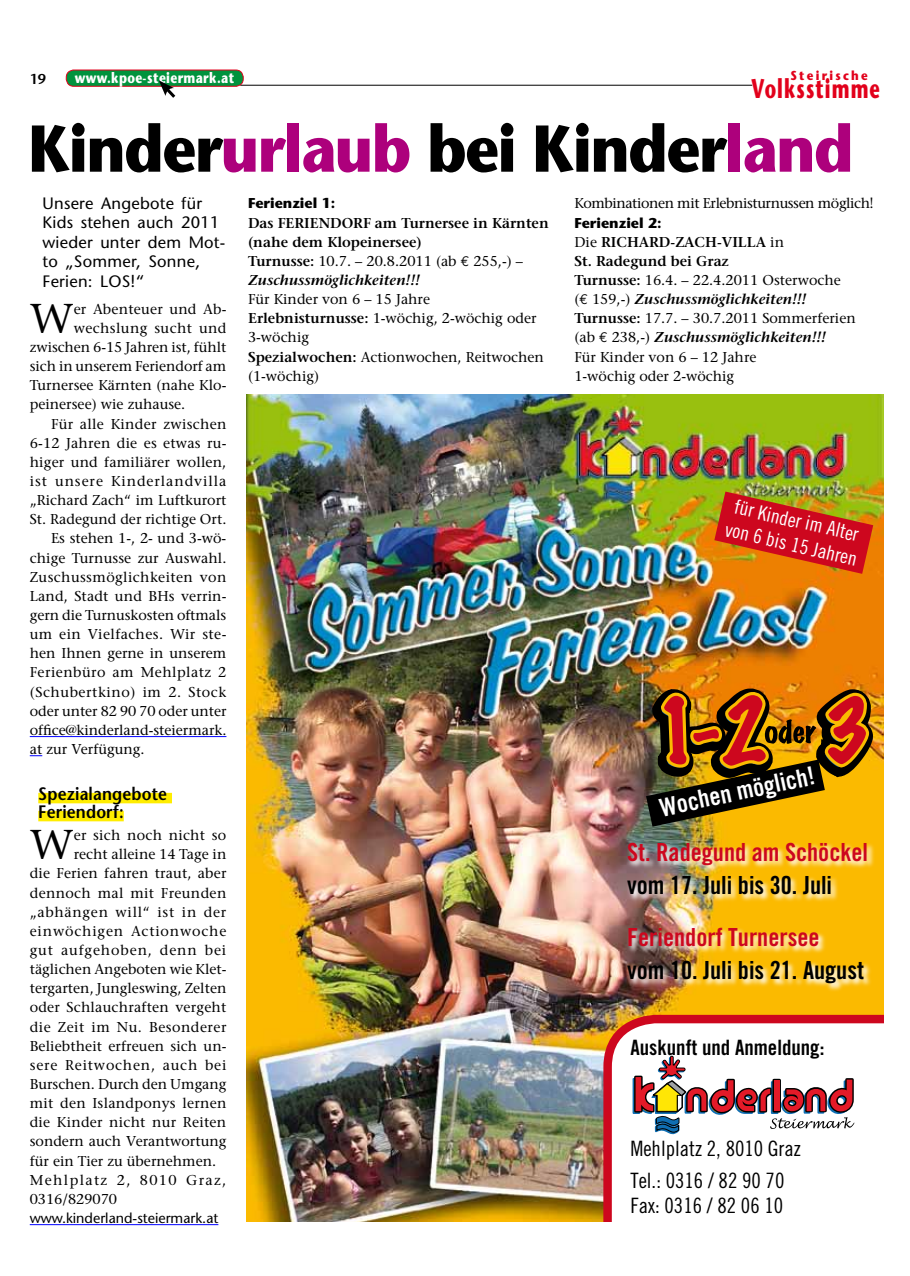
<style>
.page{position:relative;width:910px;height:1276px;background:#fff}
.page>*{position:absolute;margin:0;border:0;box-sizing:border-box;transform-origin:0 0}
.t1{font:100 81.6px "Marker Felt";color:#cd071e}
.t2{font:700 66px "Stone Sans";letter-spacing:-.025em;color:#000;scale:.9 1}
.t3{font:41.55px "Stone Serif";color:#000}
.t4{font:700 27px "Stone Sans";letter-spacing:.06em;color:#e2001b;scale:.67 1}
.t5{font:25.05px "Trade Gothic Bold Cond Twenty";color:#fff}
.t6{font:24.9px "Trade Gothic Bold Cond Twenty";color:#000}
.t7{font:24.9px "Trade Gothic Bold Cond Twenty";color:#cd071e}
.t8{font:21.15px/31.3px "Trade Gothic Cond Eighteen";color:#000}
.t9{font:21.15px "Trade Gothic Bold Cond Twenty";color:#000}
.t10{font:19.95px/23.9px "Trade Gothic Cond Eighteen";color:#fff}
.t11{font:600 18px/18px "Stone Sans";letter-spacing:.01em;color:#000;scale:.9 1}
.t12{font:16.5px/19.5px "Stone Sans";letter-spacing:.015em;color:#000}
.t13{font:700 15px "Stone Sans";letter-spacing:.03em;color:#fff;scale:.8 1}
.t14{font:14.25px/19.2px "Stone Serif";color:#000}
.t15{font:600 14.25px/19.2px "Stone Serif";color:#000}
.t16{font:14.25px "Stone Serif";letter-spacing:.03em;color:#000}
.t17{font:14.25px "Stone Serif";letter-spacing:.02em;color:#000}
.t18{font:14.25px "Stone Serif";letter-spacing:.055em;color:#000}
.t19{font:14.25px "Stone Serif";letter-spacing:-.03em;color:#000}
.t20{font:14.25px "Stone Sans";color:#000}
.t21{font:14.25px "Stone Serif";letter-spacing:.065em;color:#000}
.t22{font:700 14.25px "Stone Sans";color:#000}
.t23{font:14.25px "Stone Serif";letter-spacing:.04em;color:#000}
.t24{font:14.25px "Stone Serif";letter-spacing:.05em;color:#000}
.t25{font:14.25px "Stone Serif";letter-spacing:.035em;color:#000}
.t26{font:14.25px "Stone Serif";letter-spacing:.025em;color:#000}
.t27{font:14.25px "Stone Serif";letter-spacing:.06em;color:#000}
.t28{font:14.25px "Stone Serif";letter-spacing:.095em;color:#000}
.t29{font:600 14.25px "Stone Sans";color:#000}
.t30{font:700 12.9px "Stone Sans";letter-spacing:.2em;color:#e2001b;scale:.89 1}
.s1{color:#ad007c}
.s2{font-weight:400}
.s3{font-family:"Euro Mono";font-weight:400}
.s4{font-style:italic}
.s5{font-weight:600}
.s6{font-family:"Euro Mono"}
.s7{font-weight:600;font-style:italic}
</style>
<div class="page">
<hr style="left:240px;top:85px;width:512px;height:1px;background:#000">
<div style="left:66px;top:70px;width:177px;height:16px;background:#00933d;border-radius:8px"></div>
<div style="left:66px;top:70px;width:178px;height:17px;border:1px solid #e2001b;border-radius:8px"></div>
<svg style="left:159px;top:80px;width:19px;height:18px"></svg>
<img style="left:246px;top:395px;width:391px;height:826px">
<img style="left:599px;top:1010px;width:75px;height:211px">
<svg style="left:632px;top:1055px;width:223px;height:79px"></svg>
<svg style="left:625px;top:841px;width:12px;height:151px;background:#8f6f6c"></svg>
<img style="left:637px;top:395px;width:247px;height:639px">
<hr style="left:30px;top:736px;width:196px;height:1px;background:#00f">
<svg style="left:30px;top:755px;width:12px;height:1px"></svg>
<div style="left:38px;top:793px;width:134px;height:10px;background:#ffed00"></div>
<div style="left:38px;top:811px;width:86px;height:10px;background:#ffed00"></div>
<hr style="left:30px;top:1224px;width:188px;height:1px;background:#00f">
<p class="t13" style="left:75px;top:68px;width:201px">www.kpoe-steiermark.at</p>
<p class="t30" style="left:790px;top:67px;width:89px">Steirische</p>
<p class="t29" style="left:30px;top:70px;width:18px">19</p>
<h3 class="t4" style="left:752px;top:72px;width:193px">Volksstimme</h3>
<h2 class="t2" style="left:28px;top:107px;width:918px">Kinder<span class="s1">urlaub</span> bei Kinder<span class="s1">land</span></h2>
<p class="t22" style="left:248px;top:194px;width:89px">Ferienziel 1:</p>
<p class="t15" style="left:248px;top:213px;width:302px">Das Feriend orf am Turnersee in Kärnten (nahe dem Klopeinersee)<br>Turnusse: <span class="s2">10.7. – 20.8.2011 (ab</span> <span class="s3">€</span> <span class="s2">255,-) – </span><span class="s4">Zuschussmöglichkeiten!!!</span></p>
<p class="t14" style="left:248px;top:289px;width:297px">Für Kinder von 6 – 15 Jahre<br><span class="s5">Erlebnisturnusse:</span> 1-wöchig, 2-wöchig oder<br>3-wöchig<br><span class="s5">Spezialwochen:</span> Actionwochen, Reitwochen (1-wöchig)</p>
<p class="t12" style="left:43px;top:193px;width:184px">Unsere Angebote für<br>Kids stehen auch 2011 wieder unter dem Mot&shy;to „Sommer, Sonne,<br>Ferien: LOS!“</p>
<h3 class="t3" style="left:30px;top:293px;width:45px">W</h3>
<p class="t14" style="left:74px;top:299px;width:154px">er Abenteuer und Ab-</p>
<p class="t19" style="left:574px;top:195px;width:301px">Kombinationen mit Erlebnisturnussen möglich!</p>
<p class="t22" style="left:574px;top:214px;width:89px">Ferienziel 2:</p>
<p class="t15" style="left:574px;top:232px;width:174px"><span class="s2">Die</span> Richard-Zach-Villa</p>
<p class="t14" style="left:770px;top:232px;width:15px">in</p>
<p class="t14" style="left:574px;top:251px;width:283px"><span class="s5">St. Radegund bei Graz<br>Turnusse:</span> 16.4. – 22.4.2011 Osterwoche (<span class="s6">€</span> 159,-) <span class="s7">Zuschussmöglichkeiten!!!<br></span><span class="s5">Turnusse:</span> 17.7. – 30.7.2011 Sommerferien (ab <span class="s6">€</span> 238,-) <span class="s7">Zuschussmöglichkeiten!!!<br></span>Für Kinder von 6 – 12 Jahre<br>1-wöchig oder 2-wöchig</p>
<p class="t16" style="left:74px;top:319px;width:154px">wechslung sucht und</p>
<p class="t14" style="left:30px;top:337px;width:198px">zwischen 6-15 Jahren ist, fühlt</p>
<p class="t14" style="left:30px;top:356px;width:198px">sich in unserem Feriendorf am</p>
<p class="t14" style="left:30px;top:376px;width:198px">Turnersee Kärnten (nahe Klo-</p>
<p class="t14" style="left:30px;top:395px;width:157px">peinersee) wie zuhause.</p>
<p class="t17" style="left:51px;top:415px;width:177px">Für alle Kinder zwischen</p>
<p class="t14" style="left:30px;top:433px;width:198px">6-12 Jahren die es etwas ru-</p>
<p class="t14" style="left:30px;top:452px;width:198px">higer und familiärer wollen,</p>
<p class="t21" style="left:30px;top:472px;width:198px">ist unsere Kinderlandvilla</p>
<p class="t14" style="left:30px;top:490px;width:198px">„Richard Zach“ im Luftkurort</p>
<p class="t14" style="left:30px;top:509px;width:198px">St. Radegund der richtige Ort.</p>
<p class="t14" style="left:51px;top:529px;width:177px">Es stehen 1-, 2- und 3-wö-</p>
<p class="t14" style="left:30px;top:548px;width:198px">chige Turnusse zur Auswahl.</p>
<p class="t16" style="left:30px;top:568px;width:198px">Zuschussmöglichkeiten von</p>
<p class="t14" style="left:30px;top:586px;width:198px">Land, Stadt und BHs verrin-</p>
<p class="t14" style="left:30px;top:605px;width:198px">gern die Turnuskosten oftmals</p>
<p class="t16" style="left:30px;top:625px;width:198px">um ein Vielfaches. Wir ste-</p>
<p class="t14" style="left:30px;top:643px;width:198px">hen Ihnen gerne in unserem</p>
<p class="t16" style="left:30px;top:664px;width:198px">Ferienbüro am Mehlplatz 2</p>
<p class="t23" style="left:30px;top:683px;width:198px">(Schubertkino) im 2. Stock</p>
<p class="t14" style="left:30px;top:701px;width:198px">oder unter 82 90 70 oder unter</p>
<p class="t14" style="left:30px;top:720px;width:198px">office@kinderland-steiermark.</p>
<p class="t14" style="left:30px;top:739px;width:116px">at zur Verfügung.</p>
<p class="t11" style="left:38px;top:784px;width:145px">Spezialangebote<br>Feriendorf:</p>
<h3 class="t3" style="left:30px;top:819px;width:45px">W</h3>
<p class="t17" style="left:74px;top:826px;width:154px">er sich noch nicht so</p>
<h3 class="t10" style="left:734px;top:493px;width:136px;rotate:13deg">für Kinder im Alter von 6 bis 15 Jahren</h3>
<h1 class="t1" style="left:663px;top:694px;width:205px">1-2 3</h1>
<h3 class="t5" style="left:657px;top:793px;width:159px;rotate:-12deg">Wochen möglich!</h3>
<h3 class="t7" style="left:627px;top:837px;width:243px">St. Radegund am Schöckel</h3>
<h3 class="t6" style="left:627px;top:870px;width:207px">vom 17. Juli bis 30. Juli</h3>
<h3 class="t7" style="left:627px;top:921px;width:194px">Feriendorf Turnersee</h3>
<h3 class="t6" style="left:627px;top:955px;width:238px">vom 10. Juli bis 21. August</h3>
<p class="t14" style="left:74px;top:844px;width:154px">recht alleine 14 Tage in</p>
<p class="t14" style="left:30px;top:863px;width:198px">die Ferien fahren traut, aber</p>
<p class="t26" style="left:30px;top:884px;width:198px">dennoch mal mit Freunden</p>
<p class="t24" style="left:30px;top:903px;width:198px">„abhängen will“ ist in der</p>
<p class="t18" style="left:30px;top:922px;width:198px">einwöchigen Actionwoche</p>
<p class="t27" style="left:30px;top:941px;width:198px">gut aufgehoben, denn bei</p>
<p class="t14" style="left:30px;top:959px;width:198px">täglichen Angeboten wie Klet-</p>
<p class="t14" style="left:30px;top:978px;width:198px">tergarten, Jungleswing, Zelten</p>
<p class="t14" style="left:30px;top:997px;width:198px">oder Schlauchraften vergeht</p>
<p class="t25" style="left:30px;top:1017px;width:198px">die Zeit im Nu. Besonderer</p>
<p class="t14" style="left:30px;top:1036px;width:198px">Beliebtheit erfreuen sich un-</p>
<p class="t18" style="left:30px;top:1056px;width:198px">sere Reitwochen, auch bei</p>
<p class="t14" style="left:30px;top:1074px;width:198px">Burschen. Durch den Umgang</p>
<p class="t17" style="left:30px;top:1094px;width:198px">mit den Islandponys lernen</p>
<p class="t14" style="left:30px;top:1112px;width:198px">die Kinder nicht nur Reiten</p>
<p class="t14" style="left:30px;top:1131px;width:198px">sondern auch Verantwortung</p>
<p class="t14" style="left:30px;top:1150px;width:188px">für ein Tier zu übernehmen.</p>
<p class="t28" style="left:30px;top:1171px;width:198px">Mehlplatz 2, 8010 Graz,</p>
<p class="t14" style="left:30px;top:1189px;width:89px">0316/829070</p>
<p class="t20" style="left:30px;top:1209px;width:190px">www.kinderland-steiermark.at</p>
<h3 class="t9" style="left:630px;top:1034px;width:195px">Auskunft und Anmeldung:</h3>
<h3 class="t8" style="left:630px;top:1132px;width:172px">Mehlplatz 2, 8010 Graz<br>Tel.: 0316 / 82 90 70</h3>
<h3 class="t8" style="left:630px;top:1189px;width:154px">Fax: 0316 / 82 06 10</h3>
</div>
